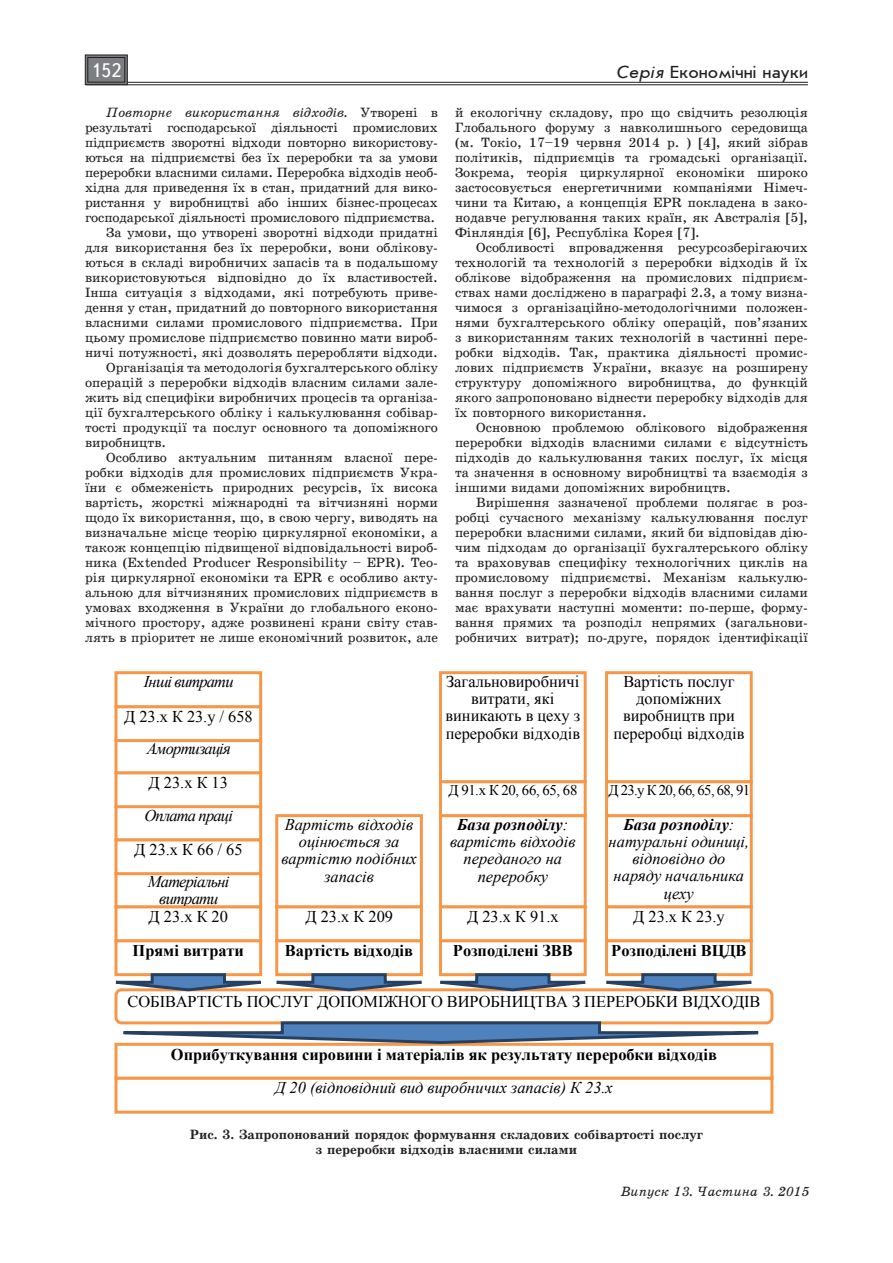
<style>
.page{position:relative;width:893px;height:1263px;background:#fff}
.page>*{position:absolute;margin:0;border:0;box-sizing:border-box;transform-origin:0 0}
.t1{font:19.5px "Ukrainian Text";color:#fff}
.t2{font:18px "Ukrainian Journal Sans";color:#231f20}
.t3{font:16.35px/17.1px "Times New Roman";color:#000;text-align:center}
.t4{font:italic 16.35px/17.1px "Times New Roman";color:#000;text-align:center}
.t5{font:700 16.35px/33.3px "Times New Roman";color:#000;text-align:center}
.t6{font:italic 16.35px/17px "Times New Roman";letter-spacing:-.045em;color:#000;text-align:center}
.t7{font:14.85px "Times New Roman";letter-spacing:-.04em;color:#000}
.Текст_основной{font:13.5px/15px "Ukrainian School";color:#231f20;text-align:justify}
.Рисунок{font:700 13.5px/15px "Ukrainian School";color:#231f20;text-align:center}
.t8{font:italic 13.5px "Ukrainian School";color:#231f20}
.s1{font-style:italic}
.s2{font-weight:700}
.s3{font-weight:400;font-style:italic}
</style>
<div class="page">
<hr style="left:86px;top:82px;width:722px;height:1px;background:#231f20">
<hr style="left:86px;top:85px;width:722px;height:1px;background:#231f20">
<svg style="left:85px;top:54px;width:43px;height:31px"></svg>
<div style="left:88px;top:57px;width:37px;height:25px;border:1px solid #231f20"></div>
<div style="left:275px;top:939px;width:148px;height:37px;border:3px solid #f79646"></div>
<div style="left:115px;top:939px;width:147px;height:37px;border:3px solid #f79646"></div>
<div style="left:275px;top:905px;width:148px;height:37px;border:3px solid #f79646"></div>
<div style="left:275px;top:814px;width:148px;height:94px;border:3px solid #f79646"></div>
<div style="left:115px;top:905px;width:147px;height:37px;border:3px solid #f79646"></div>
<div style="left:115px;top:871px;width:147px;height:37px;border:3px solid #f79646"></div>
<div style="left:115px;top:838px;width:147px;height:37px;border:3px solid #f79646"></div>
<div style="left:115px;top:804px;width:147px;height:37px;border:3px solid #f79646"></div>
<div style="left:115px;top:771px;width:147px;height:37px;border:3px solid #f79646"></div>
<div style="left:115px;top:737px;width:147px;height:37px;border:3px solid #f79646"></div>
<div style="left:116px;top:707px;width:145px;height:33px;background:#fff"></div>
<div style="left:115px;top:705px;width:147px;height:37px;border:3px solid #f79646"></div>
<div style="left:115px;top:671px;width:147px;height:37px;border:3px solid #f79646"></div>
<div style="left:439px;top:939px;width:148px;height:37px;border:3px solid #f79646"></div>
<div style="left:439px;top:905px;width:148px;height:37px;border:3px solid #f79646"></div>
<div style="left:439px;top:814px;width:148px;height:94px;border:3px solid #f79646"></div>
<div style="left:605px;top:939px;width:148px;height:37px;border:3px solid #f79646"></div>
<div style="left:605px;top:905px;width:148px;height:37px;border:3px solid #f79646"></div>
<div style="left:605px;top:814px;width:148px;height:94px;border:3px solid #f79646"></div>
<svg style="left:114px;top:972px;width:659px;height:21px"></svg>
<div style="left:439px;top:780px;width:148px;height:37px;border:3px solid #f79646"></div>
<div style="left:605px;top:780px;width:148px;height:37px;border:3px solid #f79646"></div>
<div style="left:439px;top:671px;width:148px;height:112px;border:3px solid #f79646"></div>
<div style="left:605px;top:671px;width:148px;height:112px;border:3px solid #f79646"></div>
<div style="left:115px;top:1043px;width:658px;height:37px;border:3px solid #f79646"></div>
<div style="left:115px;top:1077px;width:658px;height:36px;border:3px solid #f79646"></div>
<svg style="left:121px;top:1021px;width:640px;height:24px"></svg>
<h1 class="t1" style="left:91px;top:60px;width:32px">152</h1>
<h2 class="t2" style="left:616px;top:63px;width:193px"><span class="s1">Серія</span> Економічні науки</h2>
<p class="Текст_основной" style="left:85px;top:105px;width:354px;text-indent:21px"><span class="s1">Повторне використання відходів.</span> Утворені в результаті господарської діяльності промислових підприємств зворотні відходи повторно використову&shy;ються на підприємстві без їх переробки та за умови переробки власними силами. Переробка відходів необ&shy;хідна для приведення їх в стан, придатний для вико&shy;ристання у виробництві або інших бізнес-процесах господарської діяльності промислового підприємства.</p>
<p class="Текст_основной" style="left:85px;top:225px;width:354px;text-indent:21px">За умови, що утворені зворотні відходи придатні для використання без їх переробки, вони облікову&shy;ються в складі виробничих запасів та в подальшому використовуються відповідно до їх властивостей.<br>Інша ситуація з відходами, які потребують приве&shy;дення у стан, придатний до повторного використання власними силами промислового підприємства. При цьому промислове підприємство повинно мати вироб&shy;ничі потужності, які дозволять переробляти відходи.</p>
<p class="Текст_основной" style="left:85px;top:360px;width:354px;text-indent:21px">Організація та методологія бухгалтерського обліку операцій з переробки відходів власним силами зале&shy;жить від специфіки виробничих процесів та організа&shy;ції бухгалтерського обліку і калькулювання собівар&shy;тості продукції та послуг основного та допоміжного виробництв.</p>
<p class="Текст_основной" style="left:85px;top:450px;width:354px;text-indent:21px">Особливо актуальним питанням власної пере&shy;робки відходів для промислових підприємств Укра&shy;їни є обмеженість природних ресурсів, їх висока вартість, жорсткі міжнародні та вітчизняні норми щодо їх використання, що, в свою чергу, виводять на визначальне місце теорію циркулярної економіки, а також концепцію підвищеної відповідальності вироб&shy;ника (Extended Producer Responsibility – EPR). Тео&shy;рія циркулярної економіки та EPR є особливо акту&shy;альною для вітчизняних промислових підприємств в умовах входження в України до глобального еконо&shy;мічного простору, адже розвинені крани світу став&shy;лять в пріоритет не лише економічний розвиток, але</p>
<p class="Текст_основной" style="left:455px;top:105px;width:354px">й екологічну складову, про що свідчить резолюція Глобального форуму з навколишнього середовища (м. Токіо, 17–19 червня 2014 р. ) [4], який зібрав політиків, підприємців та громадські організації.<br>Зокрема, теорія циркулярної економіки широко застосовується енергетичними компаніями Німеч&shy;чини та Китаю, а концепція EPR покладена в зако&shy;нодавче регулювання таких країн, як Австралія [5], Фінляндія [6], Республіка Корея [7].</p>
<p class="Текст_основной" style="left:455px;top:240px;width:354px;text-indent:21px">Особливості впровадження ресурсозберігаючих технологій та технологій з переробки відходів й їх облікове відображення на промислових підприєм&shy;ствах нами досліджено в параграфі 2.3, а тому визна&shy;чимося з організаційно-методологічними положен&shy;нями бухгалтерського обліку операцій, пов’язаних з використанням таких технологій в частинні пере&shy;робки відходів. Так, практика діяльності промис&shy;лових підприємств України, вказує на розширену структуру допоміжного виробництва, до функцій якого запропоновано віднести переробку відходів для їх повторного використання.</p>
<p class="Текст_основной" style="left:455px;top:420px;width:354px;text-indent:21px">Основною проблемою облікового відображення переробки відходів власними силами є відсутність підходів до калькулювання таких послуг, їх місця та значення в основному виробництві та взаємодія з іншими видами допоміжних виробництв.</p>
<p class="Текст_основной" style="left:455px;top:495px;width:354px;text-indent:21px">Вирішення зазначеної проблеми полягає в роз&shy;робці сучасного механізму калькулювання послуг переробки власними силами, який би відповідав дію&shy;чим підходам до організації бухгалтерського обліку та враховував специфіку технологічних циклів на промисловому підприємстві. Механізм калькулю&shy;вання послуг з переробки відходів власними силами має врахувати наступні моменти: по-перше, форму&shy;вання прямих та розподіл непрямих (загальнови&shy;робничих витрат); по-друге, порядок ідентифікації</p>
<p class="t6" style="left:144px;top:673px;width:91px">Інші витрати</p>
<p class="t3" style="left:124px;top:707px;width:130px">Д 23.х К 23.у / 658</p>
<p class="t6" style="left:147px;top:739px;width:86px">Амортизація</p>
<p class="t3" style="left:149px;top:773px;width:81px">Д 23.х К 13</p>
<p class="t6" style="left:145px;top:806px;width:90px">Оплата праці</p>
<p class="t3" style="left:134px;top:840px;width:110px">Д 23.х К 66 / 65</p>
<p class="t6" style="left:148px;top:873px;width:83px">Матеріальні витрати</p>
<p class="t3" style="left:149px;top:908px;width:81px">Д 23.х К 20</p>
<p class="t4" style="left:281px;top:816px;width:137px">Вартість відходів оцінюється за вартістю подібних запасів</p>
<p class="t3" style="left:305px;top:908px;width:89px">Д 23.х К 209</p>
<p class="t5" style="left:133px;top:934px;width:113px">Прямі витрати</p>
<p class="t5" style="left:285px;top:934px;width:130px">Вартість відходів</p>
<p class="t3" style="left:446px;top:673px;width:136px">Загальновиробничі витрати, які виникають в цеху з переробки відходів</p>
<p class="t3" style="left:613px;top:673px;width:132px">Вартість послуг допоміжних виробництв при переробці відходів</p>
<p class="t7" style="left:449px;top:780px;width:130px">Д 91.х К 20, 66, 65, 68</p>
<p class="t7" style="left:608px;top:780px;width:143px">Д 23.у К 20, 66, 65, 68, 91</p>
<p class="t4" style="left:450px;top:816px;width:127px"><span class="s2">База розподілу</span>: вартість відходів переданого на переробку</p>
<p class="t4" style="left:609px;top:816px;width:142px"><span class="s2">База розподілу</span>: натуральні одиниці, відповідно до наряду начальника цеху</p>
<p class="t3" style="left:467px;top:908px;width:93px">Д 23.х К 91.х</p>
<p class="t3" style="left:633px;top:908px;width:93px">Д 23.х К 23.у</p>
<p class="t5" style="left:453px;top:934px;width:121px">Розподілені ЗВВ</p>
<p class="t5" style="left:611px;top:934px;width:137px">Розподілені ВЦДВ</p>
<p class="t3" style="left:128px;top:992px;width:634px">СОБІВАРТІСТЬ ПОСЛУГ ДОПОМІЖНОГО ВИРОБНИЦТВА З ПЕРЕРОБКИ ВІДХОДІВ</p>
<p class="t5" style="left:171px;top:1037px;width:548px">Оприбуткування сировини і матеріалів як результату переробки відходів<br><span class="s3">Д 20 (відповідний вид виробничих запасів) К 23.х</span></p>
<p class="Рисунок" style="left:190px;top:1127px;width:515px">Рис. 3. Запропонований порядок формування складових собівартості послуг з переробки відходів власними силами</p>
<p class="t8" style="left:621px;top:1183px;width:190px">Випуск 13. Частина 3. 2015</p>
</div>
